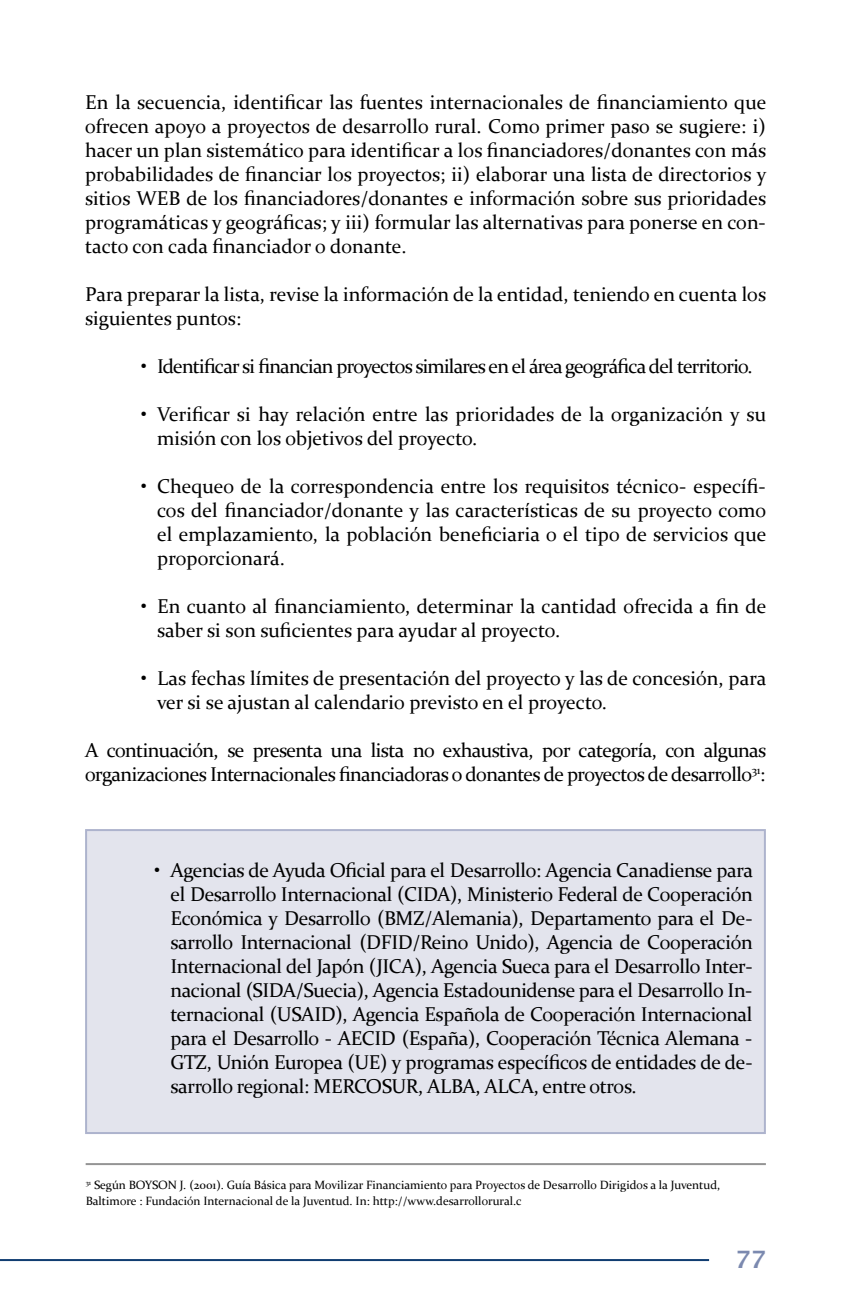
<style>
.page{position:relative;width:851px;height:1304px;background:#fff}
.page>*{position:absolute;margin:0;border:0;box-sizing:border-box;transform-origin:0 0}
.t1{font:600 24px "Lucida Sans";color:#7b89af}
.t2{font:20px/24px "Constantia";color:#000}
.t3{font:20px/24px "Constantia";letter-spacing:-.03em;color:#000}
.t4{font:20px "Constantia";letter-spacing:-.04em;color:#000}
.t5{font:12px/16px "Constantia";color:#000}
</style>
<div class="page">
<hr style="left:0;top:1259px;width:709px;height:2px;background:#103d71">
<div style="left:86px;top:830px;width:678px;height:303px;background:#e3e4ed"></div>
<div style="left:85px;top:829px;width:680px;height:305px;border:2px solid #adb3cd"></div>
<hr style="left:86px;top:1163px;width:679px;height:2px;background:#949494">
<p class="t2" style="left:85px;top:89px;width:682px;text-align:justify">En la secuencia, identificar las fuentes internacionales de financiamiento que ofrecen apoyo a proyectos de desarrollo rural. Como primer paso se sugiere: i) hacer un plan sistemático para identificar a los financiadores/donantes con más probabilidades de financiar los proyectos; ii) elaborar una lista de directorios y sitios WEB de los financiadores/donantes e información sobre sus prioridades programáticas y geográficas; y iii) formular las alternativas para ponerse en con&shy;tacto con cada financiador o donante.</p>
<p class="t2" style="left:85px;top:281px;width:682px">Para preparar la lista, revise la información de la entidad, teniendo en cuenta los siguientes puntos:</p>
<p class="t4" style="left:141px;top:353px;width:613px">• Identificar si financian proyectos similares en el área geográfica del territorio.</p>
<p class="t2" style="left:157px;top:401px;width:610px;text-indent:-16px">• Verificar si hay relación entre las prioridades de la organización y su misión con los objetivos del proyecto.</p>
<p class="t2" style="left:157px;top:473px;width:610px;text-align:justify;text-indent:-16px">• Chequeo de la correspondencia entre los requisitos técnico- específi&shy;cos del financiador/donante y las características de su proyecto como el emplazamiento, la población beneficiaria o el tipo de servicios que proporcionará.</p>
<p class="t2" style="left:157px;top:593px;width:610px;text-indent:-16px">• En cuanto al financiamiento, determinar la cantidad ofrecida a fin de saber si son suficientes para ayudar al proyecto.</p>
<p class="t2" style="left:157px;top:665px;width:610px;text-indent:-16px">• Las fechas límites de presentación del proyecto y las de concesión, para ver si se ajustan al calendario previsto en el proyecto.</p>
<p class="t3" style="left:85px;top:737px;width:682px">A continuación, se presenta una lista no exhaustiva, por categoría, con algunas organizaciones Internacionales financiadoras o donantes de proyectos de desarrollo<sup>31</sup>:</p>
<p class="t2" style="left:170px;top:857px;width:584px;text-align:justify;text-indent:-16px">• Agencias de Ayuda Oficial para el Desarrollo: Agencia Canadiense para el Desarrollo Internacional (CIDA), Ministerio Federal de Cooperación Económica y Desarrollo (BMZ/Alemania), Departamento para el De&shy;sarrollo Internacional (DFID/Reino Unido), Agencia de Cooperación Internacional del Japón (JICA), Agencia Sueca para el Desarrollo Inter&shy;nacional (SIDA/Suecia), Agencia Estadounidense para el Desarrollo In&shy;ternacional (USAID), Agencia Española de Cooperación Internacional para el Desarrollo - AECID (España), Cooperación Técnica Alemana - GTZ, Unión Europea (UE) y programas específicos de entidades de de&shy;sarrollo regional: MERCOSUR, ALBA, ALCA, entre otros.</p>
<p class="t5" style="left:86px;top:1176px;width:636px"><sup>31</sup> Según BOYSON J. (2001). Guía Básica para Movilizar Financiamiento para Proyectos de Desarrollo Dirigidos a la Juventud,<br>Baltimore : Fundación Internacional de la Juventud. In: http://www.desarrollorural.c</p>
<p class="t1" style="left:735px;top:1246px;width:32px">77</p>
</div>
